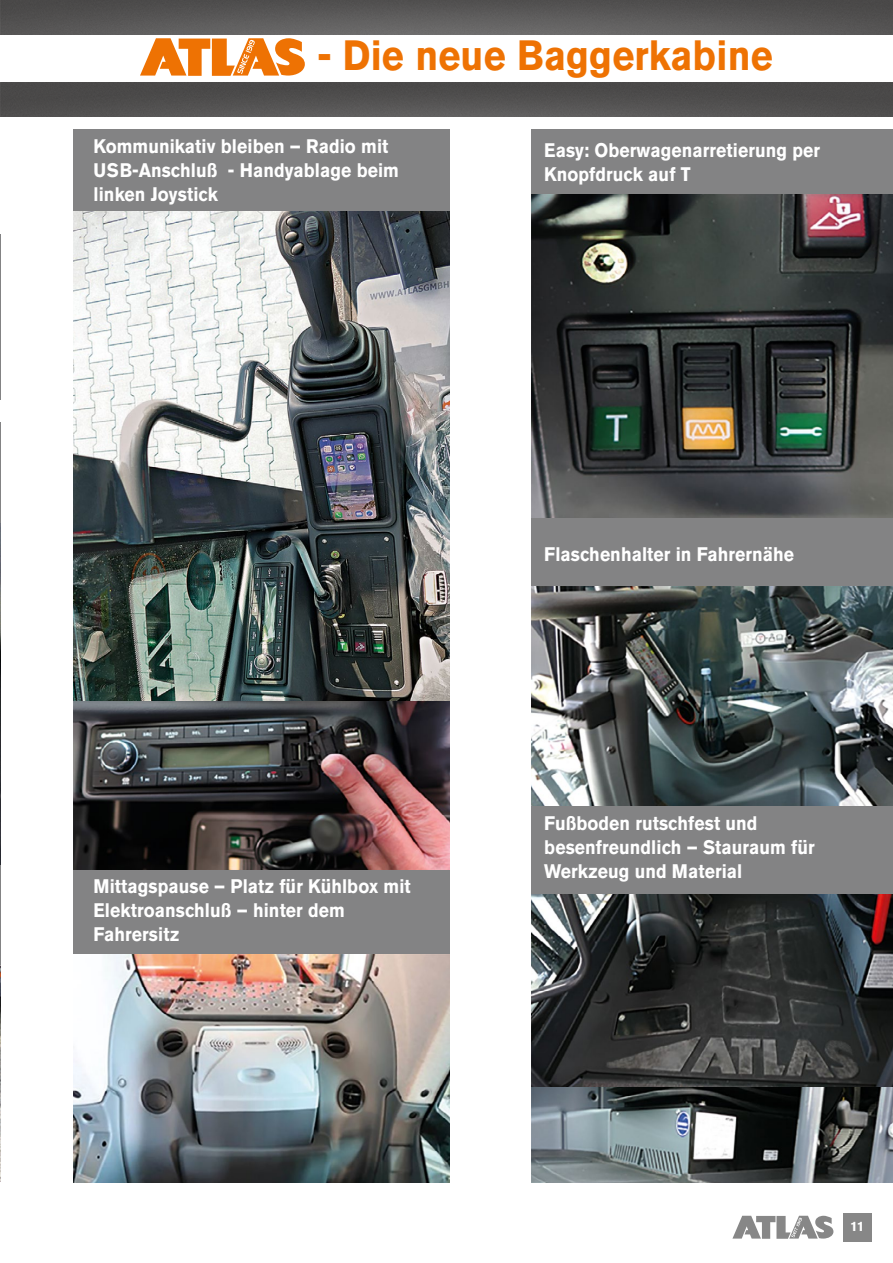
<style>
.page{position:relative;width:893px;height:1263px;background:#fff}
.page>*{position:absolute;margin:0;border:0;box-sizing:border-box;transform-origin:0 0}
.t1{font:700 42px "Akzidenz Grotesk Pro";letter-spacing:.005em;color:#ee7203;scale:.9 1}
.t2{font:700 19.5px/24px "Akzidenz Grotesk Pro";letter-spacing:.005em;color:#fff;scale:.9 1}
.t3{font:700 13.5px "Akzidenz Grotesk Pro";color:#fff}
</style>
<div class="page">
<hr style="left:0;top:234px;width:1px;height:165px;background:#838384">
<hr style="left:0;top:422px;width:1px;height:102px;background:#838384">
<hr style="left:0;top:864px;width:1px;height:101px;background:#838384">
<img style="left:0;top:523px;width:1px;height:341px">
<img style="left:0;top:965px;width:1px;height:216px">
<div style="left:74px;top:867px;width:376px;height:90px;background:#838384"></div>
<div style="left:531px;top:806px;width:362px;height:90px;background:#838384"></div>
<div style="left:74px;top:129px;width:376px;height:83px;background:#838384"></div>
<div style="left:531px;top:129px;width:362px;height:83px;background:#838384"></div>
<div style="left:531px;top:517px;width:362px;height:83px;background:#838384"></div>
<img style="left:0;top:0;width:893px;height:34px">
<img style="left:0;top:83px;width:893px;height:34px">
<svg style="left:140px;top:38px;width:165px;height:38px"></svg>
<img style="left:74px;top:212px;width:376px;height:657px">
<img style="left:74px;top:955px;width:376px;height:227px">
<img style="left:532px;top:194px;width:361px;height:323px">
<img style="left:532px;top:587px;width:361px;height:219px">
<img style="left:531px;top:894px;width:362px;height:288px">
<div style="left:843px;top:1213px;width:29px;height:29px;background:#878787"></div>
<svg style="left:732px;top:1216px;width:101px;height:23px"></svg>
<h1 class="t1" style="left:317px;top:28px;width:507px">- Die neue Baggerkabine</h1>
<p class="t2" style="left:94px;top:134px;width:341px">Kommunikativ bleiben – Radio mit<br>USB-Anschluß - Handyablage beim linken Joystick</p>
<p class="t2" style="left:544px;top:138px;width:308px">Easy: Oberwagenarretierung per<br>Knopfdruck auf T</p>
<p class="t2" style="left:94px;top:874px;width:354px">Mittagspause – Platz für Kühlbox mit<br>Elektroanschluß – hinter dem<br>Fahrersitz</p>
<p class="t2" style="left:544px;top:542px;width:279px">Flaschenhalter in Fahrernähe</p>
<p class="t2" style="left:544px;top:811px;width:302px">Fußboden rutschfest und besenfreundlich – Stauraum für<br>Werkzeug und Material</p>
<p class="t3" style="left:850px;top:1218px;width:16px">11</p>
</div>
